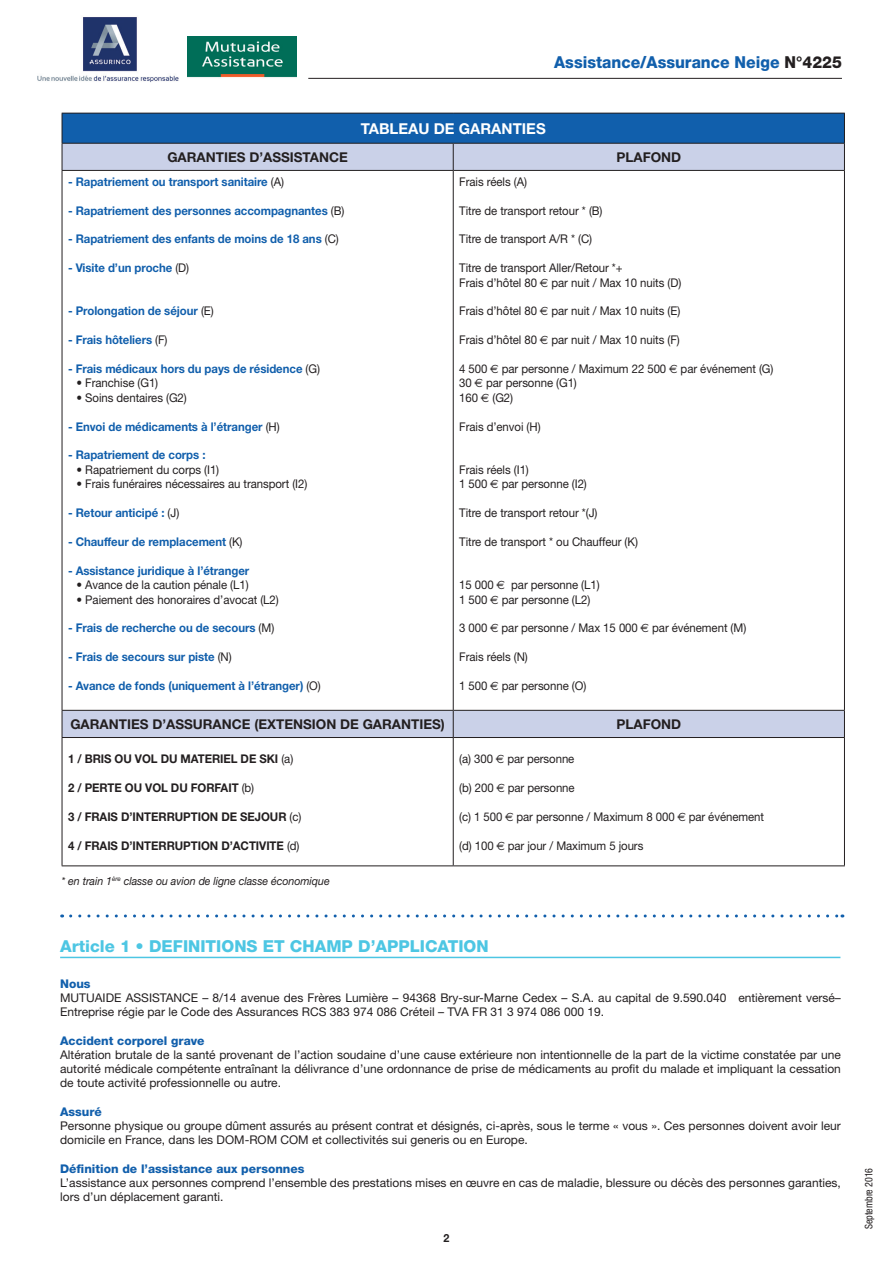
<style>
.page{position:relative;width:893px;height:1263px;background:#fff}
.page>*{position:absolute;margin:0;border:0;box-sizing:border-box;transform-origin:0 0}
.t1{font:800 16.5px "Helvetica Neue";color:#4dc6e3}
.t2{font:800 16.5px "Helvetica Neue";color:#115fac;scale:.95 1}
.t3{font:700 15px "Helvetica Neue";color:#fff}
.t4{font:700 13.5px "Helvetica Neue";color:#231f20}
.t5{font:12px/14.2px "Helvetica Neue";letter-spacing:-.005em;color:#231f20}
.t6{font:12px/14.4px "Helvetica Neue";letter-spacing:-.005em;color:#231f20;scale:.95 1}
.t7{font:700 12px "Helvetica Neue";letter-spacing:-.005em;color:#115fac;scale:.95 1}
.t8{font:700 12px "Helvetica Neue";letter-spacing:-.005em;color:#231f20;scale:.95 1}
.t9{font:800 12px "Helvetica Neue";color:#115fac}
.t10{font:italic 11.25px "Helvetica Neue";letter-spacing:-.005em;color:#231f20;scale:.95 1}
.t11{font:700 11.25px "Helvetica Neue";color:#231f20;scale:.95 1}
.t12{font:condensed 10.5px "Helvetica Neue";letter-spacing:-.005em;color:#231f20;scale:.95 1}
.s1{color:#231f20}
.s2{font-weight:400;color:#231f20}
.s3{font-family:"Euro Sans"}
.s4{font-weight:400}
</style>
<div class="page">
<div style="left:62px;top:113px;width:782px;height:30px;background:#115fac"></div>
<svg style="left:63px;top:144px;width:781px;height:593px"></svg>
<hr style="left:62px;top:113px;width:391px;height:1px;background:#231f20">
<hr style="left:62px;top:113px;width:1px;height:30px;background:#231f20">
<hr style="left:453px;top:113px;width:392px;height:1px;background:#231f20">
<hr style="left:844px;top:113px;width:1px;height:30px;background:#231f20">
<hr style="left:62px;top:143px;width:391px;height:1px;background:#231f20">
<svg style="left:62px;top:144px;width:1px;height:26px"></svg>
<hr style="left:453px;top:143px;width:392px;height:1px;background:#231f20">
<svg style="left:453px;top:144px;width:1px;height:26px"></svg>
<svg style="left:844px;top:144px;width:1px;height:26px"></svg>
<hr style="left:62px;top:170px;width:391px;height:1px;background:#231f20">
<hr style="left:62px;top:171px;width:1px;height:539px;background:#231f20">
<hr style="left:453px;top:170px;width:392px;height:1px;background:#231f20">
<hr style="left:453px;top:171px;width:1px;height:539px;background:#231f20">
<hr style="left:844px;top:171px;width:1px;height:539px;background:#231f20">
<hr style="left:62px;top:710px;width:391px;height:1px;background:#231f20">
<svg style="left:62px;top:711px;width:1px;height:26px"></svg>
<hr style="left:453px;top:710px;width:392px;height:1px;background:#231f20">
<svg style="left:453px;top:711px;width:1px;height:26px"></svg>
<svg style="left:844px;top:711px;width:1px;height:26px"></svg>
<hr style="left:62px;top:737px;width:391px;height:1px;background:#231f20">
<hr style="left:62px;top:738px;width:1px;height:127px;background:#231f20">
<hr style="left:453px;top:737px;width:392px;height:1px;background:#231f20">
<hr style="left:453px;top:738px;width:1px;height:127px;background:#231f20">
<hr style="left:844px;top:738px;width:1px;height:127px;background:#231f20">
<hr style="left:62px;top:865px;width:391px;height:1px;background:#231f20">
<hr style="left:453px;top:865px;width:392px;height:1px;background:#231f20">
<hr style="left:308px;top:78px;width:534px;height:1px;background:#231f20">
<img style="left:37px;top:17px;width:142px;height:66px">
<img style="left:187px;top:36px;width:110px;height:42px">
<hr style="left:60px;top:957px;width:780px;height:1px;background:#4dc6e3">
<svg style="left:71px;top:914px;width:772px;height:3px"></svg>
<h1 class="t2" style="left:554px;top:53px;width:304px">Assistance/Assurance Neige <span class="s1">N°4225</span></h1>
<p class="t3" style="left:361px;top:119px;width:186px">TABLEAU DE GARANTIES</p>
<p class="t4" style="left:167px;top:149px;width:182px">GARANTIES D’ASSISTANCE</p>
<p class="t4" style="left:616px;top:149px;width:66px">PLAFOND</p>
<p class="t7" style="left:68px;top:174px;width:229px">- Rapatriement ou transport sanitaire <span class="s2">(A)</span></p>
<p class="t7" style="left:68px;top:203px;width:292px">- Rapatriement des personnes accompagnantes <span class="s2">(B)</span></p>
<p class="t7" style="left:68px;top:232px;width:287px">- Rapatriement des enfants de moins de 18 ans <span class="s2">(C)</span></p>
<p class="t7" style="left:68px;top:261px;width:129px">- Visite d’un proche <span class="s2">(D)</span></p>
<p class="t7" style="left:68px;top:304px;width:155px">- Prolongation de séjour <span class="s2">(E)</span></p>
<p class="t7" style="left:68px;top:333px;width:106px">- Frais hôteliers <span class="s2">(F)</span></p>
<p class="t7" style="left:68px;top:361px;width:267px">- Frais médicaux hors du pays de résidence <span class="s2">(G)</span></p>
<p class="t6" style="left:77px;top:376px;width:87px">• Franchise (G1)</p>
<p class="t6" style="left:77px;top:390px;width:118px">• Soins dentaires (G2)</p>
<p class="t7" style="left:68px;top:419px;width:224px">- Envoi de médicaments à l’étranger <span class="s2">(H)</span></p>
<p class="t7" style="left:68px;top:448px;width:146px">- Rapatriement de corps :</p>
<p class="t6" style="left:77px;top:462px;width:152px">• Rapatriement du corps (I1)</p>
<p class="t6" style="left:77px;top:477px;width:244px">• Frais funéraires nécessaires au transport (I2)</p>
<p class="t7" style="left:68px;top:505px;width:119px">- Retour anticipé : <span class="s2">(J)</span></p>
<p class="t7" style="left:68px;top:534px;width:185px">- Chauffeur de remplacement <span class="s2">(K)</span></p>
<p class="t7" style="left:68px;top:563px;width:192px">- Assistance juridique à l’étranger</p>
<p class="t6" style="left:77px;top:577px;width:183px">• Avance de la caution pénale (L1)</p>
<p class="t6" style="left:77px;top:592px;width:214px">• Paiement des honoraires d’avocat (L2)</p>
<p class="t7" style="left:68px;top:621px;width:219px">- Frais de recherche ou de secours <span class="s2">(M)</span></p>
<p class="t7" style="left:68px;top:649px;width:174px">- Frais de secours sur piste <span class="s2">(N)</span></p>
<p class="t7" style="left:68px;top:678px;width:268px">- Avance de fonds (uniquement à l’étranger) <span class="s2">(O)</span></p>
<p class="t6" style="left:459px;top:174px;width:73px">Frais réels (A)</p>
<p class="t6" style="left:459px;top:203px;width:152px">Titre de transport retour * (B)</p>
<p class="t6" style="left:459px;top:232px;width:141px">Titre de transport A/R * (C)</p>
<p class="t6" style="left:459px;top:261px;width:235px">Titre de transport Aller/Retour *+<br>Frais d’hôtel 80 <span class="s3">€</span> par nuit / Max 10 nuits (D)</p>
<p class="t6" style="left:459px;top:304px;width:234px">Frais d’hôtel 80 <span class="s3">€</span> par nuit / Max 10 nuits (E)</p>
<p class="t6" style="left:459px;top:333px;width:234px">Frais d’hôtel 80 <span class="s3">€</span> par nuit / Max 10 nuits (F)</p>
<p class="t6" style="left:459px;top:361px;width:332px">4 500 <span class="s3">€</span> par personne / Maximum 22 500 <span class="s3">€</span> par événement (G)<br>30 <span class="s3">€</span> par personne (G1)<br>160 <span class="s3">€</span> (G2)</p>
<p class="t6" style="left:459px;top:419px;width:87px">Frais d’envoi (H)</p>
<p class="t6" style="left:459px;top:462px;width:136px">Frais réels (I1)<br>1 500 <span class="s3">€</span> par personne (I2)</p>
<p class="t6" style="left:459px;top:505px;width:147px">Titre de transport retour *(J)</p>
<p class="t6" style="left:459px;top:534px;width:190px">Titre de transport * ou Chauffeur (K)</p>
<p class="t6" style="left:459px;top:577px;width:149px">15 000 <span class="s3">€</span> par personne (L1)<br>1 500 <span class="s3">€</span> par personne (L2)</p>
<p class="t6" style="left:459px;top:621px;width:304px">3 000 <span class="s3">€</span> par personne / Max 15 000 <span class="s3">€</span> par événement (M)</p>
<p class="t6" style="left:459px;top:649px;width:74px">Frais réels (N)</p>
<p class="t6" style="left:459px;top:678px;width:135px">1 500 <span class="s3">€</span> par personne (O)</p>
<p class="t4" style="left:70px;top:716px;width:376px">GARANTIES D’ASSURANCE (EXTENSION DE GARANTIES)</p>
<p class="t4" style="left:616px;top:716px;width:66px">PLAFOND</p>
<p class="t8" style="left:68px;top:751px;width:239px">1 / BRIS OU VOL DU MATERIEL DE SKI <span class="s4">(a)</span></p>
<p class="t8" style="left:68px;top:780px;width:198px">2 / PERTE OU VOL DU FORFAIT <span class="s4">(b)</span></p>
<p class="t8" style="left:68px;top:809px;width:247px">3 / FRAIS D’INTERRUPTION DE SEJOUR <span class="s4">(c)</span></p>
<p class="t8" style="left:68px;top:838px;width:245px">4 / FRAIS D’INTERRUPTION D’ACTIVITE <span class="s4">(d)</span></p>
<p class="t6" style="left:459px;top:751px;width:123px">(a) 300 <span class="s3">€</span> par personne</p>
<p class="t6" style="left:459px;top:780px;width:123px">(b) 200 <span class="s3">€</span> par personne</p>
<p class="t6" style="left:459px;top:809px;width:322px">(c) 1 500 <span class="s3">€</span> par personne / Maximum 8 000 <span class="s3">€</span> par événement</p>
<p class="t6" style="left:459px;top:838px;width:195px">(d) 100 <span class="s3">€</span> par jour / Maximum 5 jours</p>
<p class="t10" style="left:62px;top:874px;width:284px">* en train 1<sup>ère</sup> classe ou avion de ligne classe économique</p>
<h1 class="t1" style="left:60px;top:937px;width:430px">Article 1 • DEFINITIONS ET CHAMP D’APPLICATION</h1>
<p class="t9" style="left:60px;top:976px;width:32px">Nous</p>
<p class="t5" style="left:60px;top:990px;width:782px">MUTUAIDE ASSISTANCE – 8/14 avenue des Frères Lumière – 94368 Bry-sur-Marne Cedex – S.A. au capital de 9.590.040 € entièrement versé–<br>Entreprise régie par le Code des Assurances RCS 383 974 086 Créteil – TVA FR 31 3 974 086 000 19.</p>
<p class="t9" style="left:60px;top:1033px;width:146px">Accident corporel grave</p>
<p class="t5" style="left:60px;top:1047px;width:782px;text-align:justify">Altération brutale de la santé provenant de l’action soudaine d’une cause extérieure non intentionnelle de la part de la victime constatée par une autorité médicale compétente entraînant la délivrance d’une ordonnance de prise de médicaments au profit du malade et impliquant la cessation de toute activité professionnelle ou autre.</p>
<p class="t9" style="left:60px;top:1104px;width:43px">Assuré</p>
<p class="t5" style="left:60px;top:1118px;width:782px">Personne physique ou groupe dûment assurés au présent contrat et désignés, ci-après, sous le terme « vous ». Ces personnes doivent avoir leur domicile en France, dans les DOM-ROM COM et collectivités sui generis ou en Europe.</p>
<p class="t9" style="left:60px;top:1161px;width:246px">Définition de l’assistance aux personnes</p>
<p class="t5" style="left:60px;top:1175px;width:782px">L’assistance aux personnes comprend l’ensemble des prestations mises en œuvre en cas de maladie, blessure ou décès des personnes garanties, lors d’un déplacement garanti.</p>
<p class="t11" style="left:443px;top:1231px;width:8px">2</p>
<p class="t12" style="left:862px;top:1229px;width:66px;rotate:-90deg">Septembre 2016</p>
</div>
